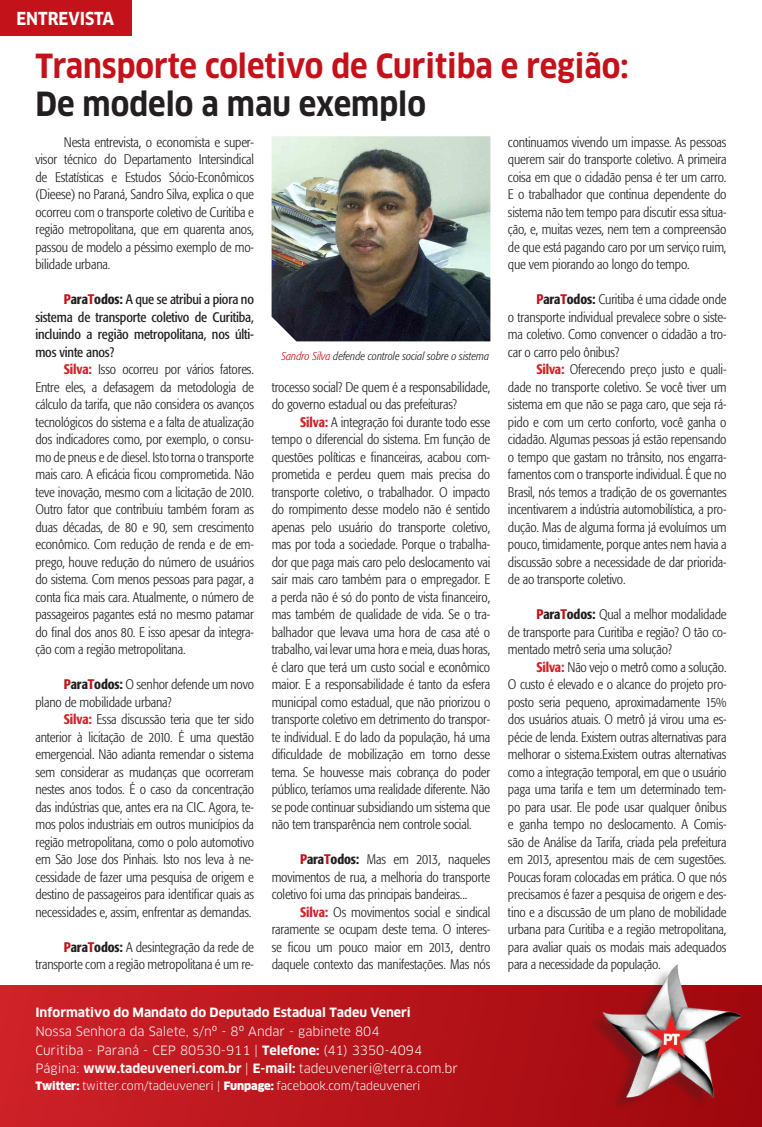
<style>
.page{position:relative;width:762px;height:1127px;background:#fff}
.page>*{position:absolute;margin:0;border:0;box-sizing:border-box;transform-origin:0 0}
.t1{font:700 32.5px "Clan Narrow";color:#c4121a}
.t2{font:700 32.5px "Clan Narrow";color:#231f20}
.t3{font:700 17.5px "Clan Narrow";color:#fff}
.Texto_geral{font:300 condensed 13.75px/17.5px "Formata";letter-spacing:-.01em;color:#231f20;text-align:justify}
.Texto_geral-2{font:condensed 13.75px/17.5px "Formata";letter-spacing:-.01em;color:#231f20;text-align:justify}
.t4{font:12.5px "Clan";color:#fff}
.t5{font:700 12.5px "Clan";color:#fff}
.t6{font:11.25px "Clan";letter-spacing:-.01em;color:#fff}
.t7{font:italic 300 condensed 11.25px "Formata";color:#231f20}
.s1{font-weight:500;color:#c4121a}
.s2{font-weight:500}
.s3{font-weight:500;color:#d1232a}
.s4{color:#c4121a}
.s5{font-weight:700}
.s6{font-weight:900}
</style>
<div class="page">
<div style="left:0;top:985px;width:762px;height:142px;background:linear-gradient(to right,#cf2228,#9e070d)"></div>
<div style="left:0;top:0;width:132px;height:35px;background:#c4121a"></div>
<img style="left:272px;top:136px;width:218px;height:205px">
<div style="left:587px;top:965px;width:150px;height:146px;background:#231f20;opacity:.3"></div>
<img style="left:598px;top:964px;width:150px;height:138px">
<p class="t3" style="left:16px;top:8px;width:99px">ENTREVISTA</p>
<p class="t1" style="left:35px;top:46px;width:595px">Transporte coletivo de Curitiba e região:</p>
<p class="t2" style="left:35px;top:84px;width:392px">De modelo a mau exemplo</p>
<p class="Texto_geral" style="left:35px;top:133px;width:220px;text-indent:28px">Nesta entrevista, o economista e super&shy;visor técnico do Departamento Intersindical de Estatísticas e Estudos Sócio-Econômicos (Dieese) no Paraná, Sandro Silva, explica o que ocorreu com o transporte coletivo de Curitiba e região metropolitana, que em quarenta anos, passou de modelo a péssimo exemplo de mo&shy;bilidade urbana.</p>
<p class="Texto_geral-2" style="left:35px;top:291px;width:220px;text-indent:28px"><span class="s1">P</span><span class="s2">ara</span><span class="s1">T</span><span class="s2">odos:</span> A que se atribui a piora no sistema de transporte coletivo de Curitiba, incluindo a região metropolitana, nos últi&shy;mos vinte anos?</p>
<p class="Texto_geral" style="left:35px;top:361px;width:220px;text-indent:28px"><span class="s3">Silva:</span> Isso ocorreu por vários fatores.<br>Entre eles, a defasagem da metodologia de cálculo da tarifa, que não considera os avanços tecnológicos do sistema e a falta de atualização dos indicadores como, por exemplo, o consu&shy;mo de pneus e de diesel. Isto torna o transporte mais caro. A eficácia ficou comprometida. Não teve inovação, mesmo com a licitação de 2010.<br>Outro fator que contribuiu também foram as duas décadas, de 80 e 90, sem crescimento econômico. Com redução de renda e de em&shy;prego, houve redução do número de usuários do sistema. Com menos pessoas para pagar, a conta fica mais cara. Atualmente, o número de passageiros pagantes está no mesmo patamar do final dos anos 80. E isso apesar da integra&shy;ção com a região metropolitana.</p>
<p class="Texto_geral" style="left:35px;top:676px;width:220px;text-indent:28px"><span class="s1">P</span><span class="s2">ara</span><span class="s1">T</span><span class="s2">odos:</span> O senhor defende um novo plano de mobilidade urbana?</p>
<p class="Texto_geral" style="left:35px;top:711px;width:220px;text-indent:28px"><span class="s3">Silva:</span> Essa discussão teria que ter sido anterior à licitação de 2010. É uma questão emergencial. Não adianta remendar o sistema sem considerar as mudanças que ocorreram nestes anos todos. É o caso da concentração das indústrias que, antes era na CIC. Agora, te&shy;mos polos industriais em outros municípios da região metropolitana, como o polo automotivo em São Jose dos Pinhais. Isto nos leva à ne&shy;cessidade de fazer uma pesquisa de origem e destino de passageiros para identificar quais as necessidades e, assim, enfrentar as demandas.</p>
<p class="Texto_geral" style="left:35px;top:938px;width:220px;text-align:right"><span class="s1">P</span><span class="s2">ara</span><span class="s1">T</span><span class="s2">odos:</span> A desintegração da rede de transporte com a região metropolitana é um re-</p>
<p class="Texto_geral" style="left:508px;top:133px;width:220px">continuamos vivendo um impasse. As pessoas querem sair do transporte coletivo. A primeira coisa em que o cidadão pensa é ter um carro.<br>E o trabalhador que continua dependente do sistema não tem tempo para discutir essa situa&shy;ção, e, muitas vezes, nem tem a compreensão de que está pagando caro por um serviço ruim, que vem piorando ao longo do tempo.</p>
<p class="Texto_geral" style="left:508px;top:291px;width:220px;text-indent:28px"><span class="s1">P</span><span class="s2">ara</span><span class="s1">T</span><span class="s2">odos:</span> Curitiba é uma cidade onde o transporte individual prevalece sobre o siste&shy;ma coletivo. Como convencer o cidadão a tro&shy;car o carro pelo ônibus?</p>
<p class="Texto_geral" style="left:508px;top:361px;width:220px;text-indent:28px"><span class="s3">Silva:</span> Oferecendo preço justo e quali&shy;dade no transporte coletivo. Se você tiver um sistema em que não se paga caro, que seja rá&shy;pido e com um certo conforto, você ganha o cidadão. Algumas pessoas já estão repensando o tempo que gastam no trânsito, nos engarra&shy;famentos com o transporte individual. É que no Brasil, nós temos a tradição de os governantes incentivarem a indústria automobilística, a pro&shy;dução. Mas de alguma forma já evoluímos um pouco, timidamente, porque antes nem havia a discussão sobre a necessidade de dar priorida&shy;de ao transporte coletivo.</p>
<p class="Texto_geral" style="left:508px;top:606px;width:220px;text-indent:28px"><span class="s1">P</span><span class="s2">ara</span><span class="s1">T</span><span class="s2">odos:</span> Qual a melhor modalidade de transporte para Curitiba e região? O tão co&shy;mentado metrô seria uma solução?</p>
<p class="Texto_geral" style="left:508px;top:658px;width:220px;text-indent:28px"><span class="s3">Silva:</span> Não vejo o metrô como a solução.<br>O custo é elevado e o alcance do projeto pro&shy;posto seria pequeno, aproximadamente 15% dos usuários atuais. O metrô já virou uma es&shy;pécie de lenda. Existem outras alternativas para melhorar o sistema.Existem outras alternativas como a integração temporal, em que o usuário paga uma tarifa e tem um determinado tem&shy;po para usar. Ele pode usar qualquer ônibus e ganha tempo no deslocamento. A Comis&shy;são de Análise da Tarifa, criada pela prefeitura em 2013, apresentou mais de cem sugestões.<br>Poucas foram colocadas em prática. O que nós precisamos é fazer a pesquisa de origem e des&shy;tino e a discussão de um plano de mobilidade urbana para Curitiba e a região metropolitana, para avaliar quais os modais mais adequados para a necessidade da população.</p>
<p class="t7" style="left:281px;top:349px;width:209px"><span class="s4">Sandro Silva</span> defende controle social sobre o sistema</p>
<p class="Texto_geral" style="left:272px;top:378px;width:220px">trocesso social? De quem é a responsabilidade, do governo estadual ou das prefeituras?</p>
<p class="Texto_geral" style="left:272px;top:413px;width:220px;text-indent:28px"><span class="s3">Silva:</span> A integração foi durante todo esse tempo o diferencial do sistema. Em função de questões políticas e financeiras, acabou com&shy;prometida e perdeu quem mais precisa do transporte coletivo, o trabalhador. O impacto do rompimento desse modelo não é sentido apenas pelo usuário do transporte coletivo, mas por toda a sociedade. Porque o trabalha&shy;dor que paga mais caro pelo deslocamento vai sair mais caro também para o empregador. E a perda não é só do ponto de vista financeiro, mas também de qualidade de vida. Se o tra&shy;balhador que levava uma hora de casa até o trabalho, vai levar uma hora e meia, duas horas, é claro que terá um custo social e econômico maior. E a responsabilidade é tanto da esfera municipal como estadual, que não priorizou o transporte coletivo em detrimento do transpor&shy;te individual. E do lado da população, há uma dificuldade de mobilização em torno desse tema. Se houvesse mais cobrança do poder público, teríamos uma realidade diferente. Não se pode continuar subsidiando um sistema que não tem transparência nem controle social.</p>
<p class="Texto_geral" style="left:272px;top:851px;width:220px;text-indent:28px"><span class="s1">P</span><span class="s2">ara</span><span class="s1">T</span><span class="s2">odos:</span> Mas em 2013, naqueles movimentos de rua, a melhoria do transporte coletivo foi uma das principais bandeiras...</p>
<p class="Texto_geral" style="left:272px;top:903px;width:220px;text-indent:28px"><span class="s3">Silva:</span> Os movimentos social e sindical raramente se ocupam deste tema. O interes&shy;se ficou um pouco maior em 2013, dentro daquele contexto das manifestações. Mas nós</p>
<p class="t5" style="left:35px;top:1006px;width:377px">Informativo do Mandato do Deputado Estadual Tadeu Veneri</p>
<p class="t4" style="left:35px;top:1024px;width:346px">Nossa Senhora da Salete, s/nº - 8º Andar - gabinete 804</p>
<p class="t4" style="left:35px;top:1043px;width:388px">Curitiba - Paraná - CEP 80530-911 | <span class="s5">Telefone:</span> (41) 3350-4094</p>
<p class="t4" style="left:35px;top:1061px;width:424px">Página: <span class="s5">www.tadeuveneri.com.br</span> | <span class="s5">E-mail:</span> tadeuveneri@terra.com.br</p>
<p class="t6" style="left:35px;top:1080px;width:387px"><span class="s6">Twitter:</span> twitter.com/tadeuveneri | <span class="s6">Funpage:</span> facebook.com/tadeuveneri</p>
</div>
